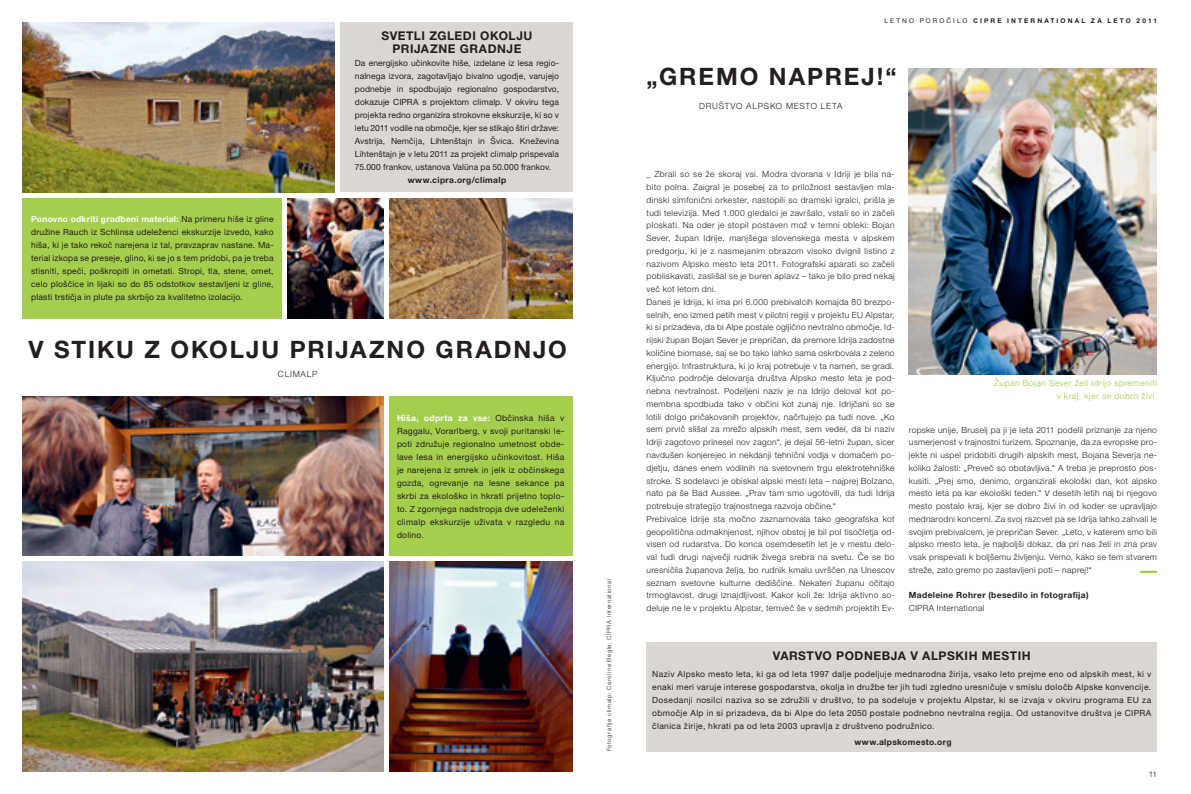
<style>
.page{position:relative;width:1191px;height:794px;background:#fff}
.page>*{position:absolute;margin:0;border:0;box-sizing:border-box;transform-origin:0 0}
.t1{font:700 24px "Helvetica Neue LT Pro";letter-spacing:.08em;color:#231f20}
.t2{font:700 12px/13px "Helvetica Neue LT Pro";letter-spacing:.045em;color:#231f20;text-align:center}
.t3{font:300 8.5px/12.8px "Helvetica Neue LT Pro";letter-spacing:.035em;color:#231f20}
.t4{font:8.5px/13px "Helvetica Neue LT Pro";letter-spacing:.025em;color:#231f20;text-align:justify}
.t5{font:700 8.5px "Helvetica Neue LT Pro";letter-spacing:.04em;color:#231f20}
.t6{font:300 8.5px/13px "Helvetica Neue LT Pro";letter-spacing:.06em;color:#99ca3b;text-align:right}
.t7{font:300 8px "Helvetica Neue LT Pro";color:#231f20}
.t8{font:700 6.5px "Helvetica Neue LT Pro";letter-spacing:.325em;color:#231f20}
.t9{font:6.5px "Helvetica Neue LT Pro";letter-spacing:.32em;color:#231f20}
.t10{font:300 6px "Helvetica Neue LT Pro";letter-spacing:.1em;color:#231f20}
.s1{font-weight:700;color:#fff}
.s2{font-weight:700}
</style>
<div class="page">
<img style="left:909px;top:68px;width:248px;height:306px">
<img style="left:23px;top:396px;width:361px;height:160px">
<div style="left:389px;top:366px;width:184px;height:190px;background:#a4ce4c"></div>
<img style="left:389px;top:561px;width:184px;height:210px">
<img style="left:23px;top:561px;width:361px;height:210px">
<svg style="left:1140px;top:571px;width:17px;height:2px"></svg>
<div style="left:646px;top:642px;width:511px;height:109px;background:#dad7d2"></div>
<img style="left:23px;top:23px;width:311px;height:169px">
<img style="left:288px;top:198px;width:96px;height:121px">
<div style="left:340px;top:23px;width:233px;height:169px;background:#dad7d2"></div>
<div style="left:23px;top:198px;width:259px;height:129px;background:#a4ce4c"></div>
<img style="left:389px;top:198px;width:184px;height:121px">
<div style="left:19px;top:319px;width:564px;height:77px;background:#fff"></div>
<p class="t4" style="left:31px;top:212px;width:244px"><span class="s1">Ponovno odkriti gradbeni material:</span> Na primeru hiše iz gline družine Rauch iz Schlinsa udeleženci ekskurzije izvedo, kako hiša, ki je tako rekoč narejena iz tal, pravzaprav nastane. Ma&shy;terial izkopa se preseje, glino, ki se jo s tem pridobi, pa je treba stisniti, speči, poškropiti in ometati. Stropi, tla, stene, omet, celo ploščice in lijaki so do 85 odstotkov sestavljeni iz gline, plasti trstičja in plute pa skrbijo za kvalitetno izolacijo.</p>
<h2 class="t2" style="left:381px;top:29px;width:152px">Svetli zgledi okolju prijazne gradnje</h2>
<p class="t4" style="left:355px;top:57px;width:206px">Da energijsko učinkovite hiše, izdelane iz lesa regio&shy;nalnega izvora, zagotavljajo bivalno ugodje, varujejo podnebje in spodbujajo regionalno gospodarstvo, dokazuje CIPRA s projektom climalp. V okviru tega projekta redno organizira strokovne ekskurzije, ki so v letu 2011 vodile na območje, kjer se stikajo štiri države:<br>Avstrija, Nemčija, Lihtenštajn in Švica. Kneževina Lihtenštajn je v letu 2011 za projekt climalp prispevala 75.000 frankov, ustanova Valüna pa 50.000 frankov.</p>
<p class="t5" style="left:408px;top:175px;width:100px">www.cipra.org/climalp</p>
<h1 class="t1" style="left:29px;top:334px;width:540px">V stiku z okolju prijazno gradnjo</h1>
<p class="t3" style="left:278px;top:367px;width:14px">Climalp</p>
<p class="t4" style="left:397px;top:411px;width:169px"><span class="s1">Hiša, odprta za vse:</span> Občinska hiša v Raggalu, Vorarlberg, v svoji puritanski le&shy;poti združuje regionalno umetnost obde&shy;lave lesa in energijsko učinkovitost. Hiša je narejena iz smrek in jelk iz občinskega gozda, ogrevanje na lesne sekance pa skrbi za ekološko in hkrati prijetno toplo&shy;to. Z zgornjega nadstropja dve udeleženki climalp ekskurzije uživata v razgledu na dolino.</p>
<p class="t10" style="left:605px;top:751px;width:174px;rotate:-90deg">Fotografije climalp: Caroline Begle, CIPRA International</p>
<p class="t9" style="left:884px;top:16px;width:113px">Le tno p or očil o <span class="s2">CIPRE</span></p>
<p class="t8" style="left:1007px;top:16px;width:151px">Internati onal za leto 2011</p>
<h1 class="t1" style="left:646px;top:61px;width:251px">„Gremo naprej!“</h1>
<p class="t3" style="left:699px;top:100px;width:14px">Društvo</p>
<p class="t3" style="left:746px;top:100px;width:13px">Alpsko</p>
<p class="t3" style="left:786px;top:100px;width:8px">mesto</p>
<p class="t3" style="left:821px;top:100px;width:7px">leta</p>
<p class="t3" style="left:646px;top:168px;width:250px">_ Zbrali so se že skoraj vsi. Modra dvorana v Idriji je bila na&shy;bito polna. Zaigral je posebej za to priložnost sestavljen mla&shy;dinski simfonični orkester, nastopili so dramski igralci, prišla je tudi televizija. Med 1.000 gledalci je završalo, vstali so in začeli ploskati. Na oder je stopil postaven mož v temni obleki: Bojan Sever, župan Idrije, manjšega slovenskega mesta v alpskem predgorju, ki je z nasmejanim obrazom visoko dvignil listino z nazivom Alpsko mesto leta 2011. Fotografski aparati so začeli pobliskavati, zaslišal se je buren aplavz – tako je bilo pred nekaj več kot letom dni.<br>Danes je Idrija, ki ima pri 6.000 prebivalcih komajda 80 brezpo&shy;selnih, eno izmed petih mest v pilotni regiji v projektu EU Alpstar, ki si prizadeva, da bi Alpe postale ogljično nevtralno območje. Id&shy;rijski župan Bojan Sever je prepričan, da premore Idrija zadostne količine biomase, saj se bo tako lahko sama oskrbovala z zeleno energijo. Infrastruktura, ki jo kraj potrebuje v ta namen, se gradi.<br>Ključno področje delovanja društva Alpsko mesto leta je pod&shy;nebna nevtralnost. Podeljeni naziv je na Idrijo deloval kot po&shy;membna spodbuda tako v občini kot zunaj nje. Idrijčani so se lotili dolgo pričakovanih projektov, načrtujejo pa tudi nove. „Ko sem prvič slišal za mrežo alpskih mest, sem vedel, da bi naziv Idriji zagotovo prinesel nov zagon“, je dejal 56-letni župan, sicer navdušen konjerejec in nekdanji tehnični vodja v domačem po&shy;djetju, danes enem vodilnih na svetovnem trgu elektrotehniške stroke. S sodelavci je obiskal alpski mesti leta – najprej Bolzano, nato pa še Bad Aussee. „Prav tam smo ugotovili, da tudi Idrija potrebuje strategijo trajnostnega razvoja občine.“<br>Prebivalce Idrije sta močno zaznamovala tako geografska kot geopolitična odmaknjenost, njihov obstoj je bil pol tisočletja od&shy;visen od rudarstva. Do konca osemdesetih let je v mestu delo&shy;val tudi drugi največji rudnik živega srebra na svetu. Če se bo uresničila županova želja, bo rudnik kmalu uvrščen na Unescov seznam svetovne kulturne dediščine. Nekateri županu očitajo trmoglavost, drugi iznajdljivost. Kakor koli že: Idrija aktivno so&shy;deluje ne le v projektu Alpstar, temveč še v sedmih projektih Ev-</p>
<p class="t6" style="left:994px;top:376px;width:164px">Župan Bojan Sever želi Idrijo spremeniti v kraj, kjer se dobro živi.</p>
<p class="t3" style="left:908px;top:423px;width:250px;text-align:justify">ropske unije, Bruselj pa ji je leta 2011 podelil priznanje za njeno usmerjenost v trajnostni turizem. Spoznanje, da za evropske pro&shy;jekte ni uspel pridobiti drugih alpskih mest, Bojana Severja ne&shy;koliko žalosti: „Preveč so obotavljiva.“ A treba je preprosto pos&shy;kusiti. „Prej smo, denimo, organizirali ekološki dan, kot alpsko mesto leta pa kar ekološki teden.“ V desetih letih naj bi njegovo mesto postalo kraj, kjer se dobro živi in od koder se upravljajo mednarodni koncerni. Za svoj razcvet pa se Idrija lahko zahvali le svojim prebivalcem, je prepričan Sever. „Leto, v katerem smo bili alpsko mesto leta, je najboljši dokaz, da pri nas želi in zna prav vsak prispevati k boljšemu življenju. Vemo, kako se tem stvarem streže, zato gremo po zastavljeni poti – naprej!“</p>
<p class="t5" style="left:909px;top:590px;width:181px">Madeleine Rohrer (besedilo in fotografija)</p>
<p class="t3" style="left:909px;top:601px;width:77px">CIPRA International</p>
<h2 class="t2" style="left:773px;top:649px;width:259px">Varstvo podnebja v alps kih mestih</h2>
<p class="t4" style="left:652px;top:667px;width:500px">Naziv Alpsko mesto leta, ki ga od leta 1997 dalje podeljuje mednarodna žirija, vsako leto prejme eno od alpskih mest, ki v enaki meri varuje interese gospodarstva, okolja in družbe ter jih tudi zgledno uresničuje v smislu določb Alpske konvencije.<br>Dosedanji nosilci naziva so se združili v društvo, to pa sodeluje v projektu Alpstar, ki se izvaja v okviru programa EU za območje Alp in si prizadeva, da bi Alpe do leta 2050 postale podnebno nevtralna regija. Od ustanovitve društva je CIPRA članica žirije, hkrati pa od leta 2003 upravlja z društveno podružnico.</p>
<p class="t5" style="left:854px;top:736px;width:99px">www.alpskomesto.org</p>
<p class="t7" style="left:1148px;top:769px;width:10px">11</p>
</div>
